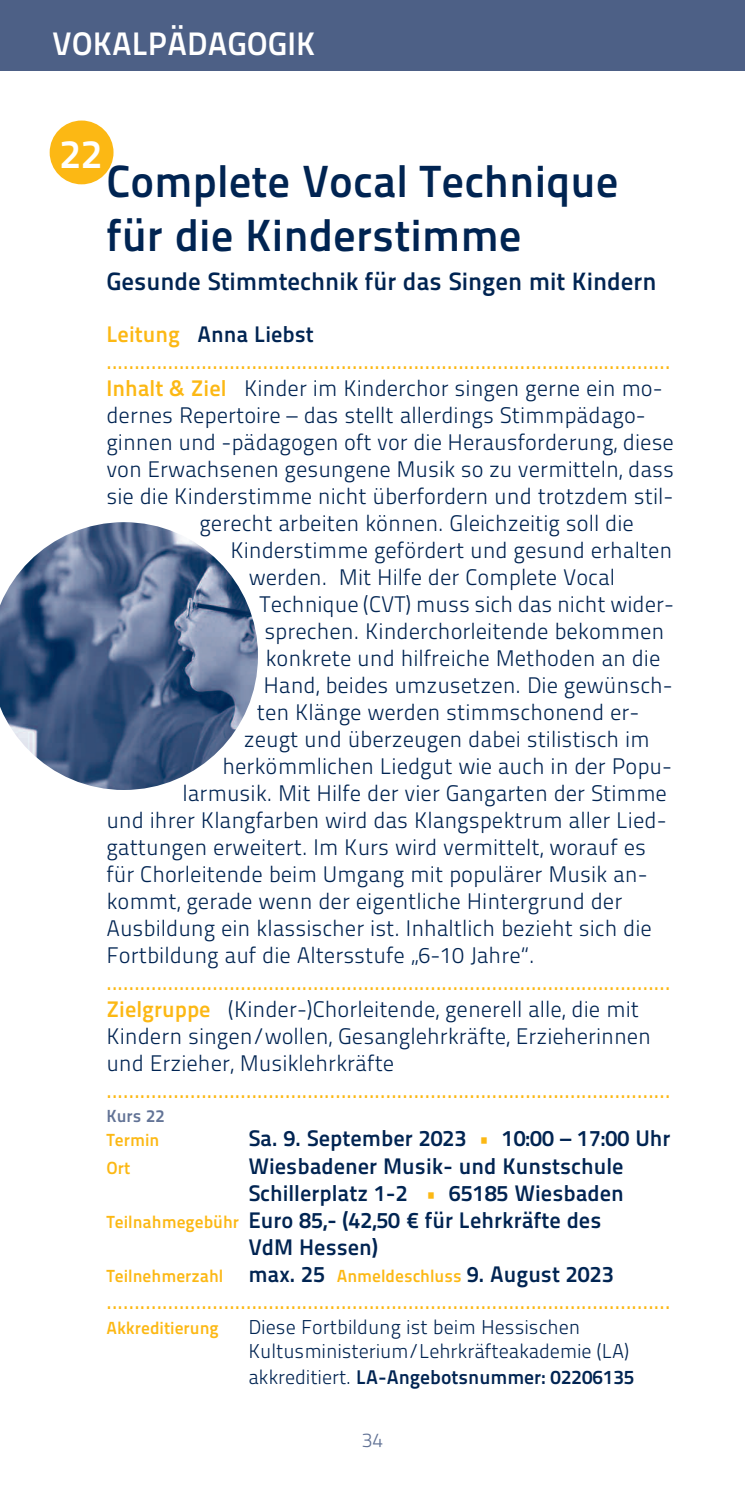
<style>
.page{position:relative;width:745px;height:1489px;background:#fff}
.page>*{position:absolute;margin:0;border:0;box-sizing:border-box;transform-origin:0 0}
.t1{font:45px/54px "Titillium Maps 26 L 750 wt";color:#002452}
.t2{font:40px "Titillium Maps 26 L 750 wt";color:#fff}
.t3{font:32.5px "Titillium Maps 26 L 750 wt";color:#fff}
.t4{font:25px "Titillium Maps 26 L 750 wt";color:#002452}
.t5{font:22.5px/27px "Titillium Maps 26 L 250 wt";color:#002452}
.t6{font:22.5px "Titillium Maps 26 L 500 wt";color:#fcb814}
.t7{font:22.5px "Titillium Maps 26 L 750 wt";color:#002452}
.t8{font:20px/24px "Titillium Maps 26 L 250 wt";color:#002452}
.t9{font:20px "Titillium Maps 26 L 250 wt";color:#627396}
.t10{font:19.75px "Titillium Maps 26 L 750 wt";color:#002452}
.t11{font:17.5px "Titillium Maps 26 L 750 wt";color:#fcb814}
.t12{font:17.5px "Titillium Maps 26 L 750 wt";color:#627396}
.s1{color:#fcb814}
.s2{font-family:"Titillium Maps 26 L 750 wt";color:#fcb814}
.s3{font-size:17.5px;color:#fcb814}
.s4{font-size:22.5px;color:#002452}
.s5{font-family:"Titillium Maps 26 L 250 wt";font-size:20px}
</style>
<div class="page">
<div style="left:0;top:0;width:744px;height:71px;background:#4d6086"></div>
<div style="left:50px;top:120px;width:63px;height:64px;background:#fcb814;border-radius:50%"></div>
<img style="left:0;top:522px;width:258px;height:268px">
<h3 class="t3" style="left:52px;top:33px;width:264px">VOKALPÄDAGOGIK</h3>
<h2 class="t2" style="left:60px;top:141px;width:44px">22</h2>
<h1 class="t1" style="left:106px;top:159px;width:513px">Complete Vocal Technique für die Kinderstimme</h1>
<p class="t4" style="left:106px;top:272px;width:551px">Gesunde Stimmtechnik für das Singen mit Kindern</p>
<p class="t7" style="left:106px;top:326px;width:209px"><span class="s1">Leitung</span> Anna Liebst</p>
<p class="t6" style="left:106px;top:353px;width:565px">.....................................................................................................</p>
<p class="t5" style="left:106px;top:377px;width:557px"><span class="s2">Inhalt &amp; Ziel</span> Kinder im Kinderchor singen gerne ein mo-</p>
<p class="t5" style="left:106px;top:404px;width:540px">dernes Repertoire – das stellt allerdings Stimmpädago-</p>
<p class="t5" style="left:106px;top:431px;width:568px">ginnen und -pädagogen oft vor die Herausforderung, diese</p>
<p class="t5" style="left:106px;top:458px;width:568px">von Erwachsenen gesungene Musik so zu vermitteln, dass</p>
<p class="t5" style="left:106px;top:485px;width:568px">sie die Kinderstimme nicht überfordern und trotzdem stil-</p>
<p class="t5" style="left:199px;top:512px;width:436px">gerecht arbeiten können. Gleichzeitig soll die</p>
<p class="t5" style="left:230px;top:539px;width:443px">Kinderstimme gefördert und gesund erhalten</p>
<p class="t5" style="left:248px;top:566px;width:368px">werden. Mit Hilfe der Complete Vocal</p>
<p class="t5" style="left:259px;top:593px;width:416px">Technique (CVT) muss sich das nicht wider-</p>
<p class="t5" style="left:264px;top:620px;width:401px">sprechen. Kinderchorleitende bekommen</p>
<p class="t5" style="left:265px;top:647px;width:396px">konkrete und hilfreiche Methoden an die</p>
<p class="t5" style="left:263px;top:674px;width:410px">Hand, beides umzusetzen. Die gewünsch-</p>
<p class="t5" style="left:256px;top:701px;width:384px">ten Klänge werden stimmschonend er-</p>
<p class="t5" style="left:244px;top:728px;width:407px">zeugt und überzeugen dabei stilistisch im</p>
<p class="t5" style="left:222px;top:755px;width:451px">herkömmlichen Liedgut wie auch in der Popu-</p>
<p class="t5" style="left:182px;top:782px;width:486px">larmusik. Mit Hilfe der vier Gangarten der Stimme</p>
<p class="t5" style="left:106px;top:809px;width:561px">und ihrer Klangfarben wird das Klangspektrum aller Lied-</p>
<p class="t5" style="left:106px;top:836px;width:541px">gattungen erweitert. Im Kurs wird vermittelt, worauf es</p>
<p class="t5" style="left:106px;top:863px;width:542px">für Chorleitende beim Umgang mit populärer Musik an-</p>
<p class="t5" style="left:106px;top:890px;width:517px">kommt, gerade wenn der eigentliche Hintergrund der</p>
<p class="t5" style="left:106px;top:917px;width:546px">Ausbildung ein klassischer ist. Inhaltlich bezieht sich die</p>
<p class="t5" style="left:106px;top:944px;width:429px">Fortbildung auf die Altersstufe „6-10 Jahre“.</p>
<p class="t6" style="left:106px;top:974px;width:565px">.....................................................................................................</p>
<p class="t5" style="left:106px;top:998px;width:546px"><span class="s2">Zielgruppe</span> (Kinder-)Chorleitende, generell alle, die mit<br>Kindern singen/wollen, Gesanglehrkräfte, Erzieherinnen und Erzieher, Musiklehrkräfte</p>
<p class="t6" style="left:106px;top:1082px;width:565px">.....................................................................................................</p>
<p class="t12" style="left:106px;top:1109px;width:60px">Kurs 22</p>
<p class="t11" style="left:106px;top:1134px;width:54px">Termin</p>
<p class="t7" style="left:248px;top:1130px;width:423px">Sa. 9. September 2023 <span class="s1">•</span> 10:00 – 17:00 Uhr</p>
<p class="t11" style="left:106px;top:1161px;width:25px">Ort</p>
<p class="t7" style="left:248px;top:1157px;width:376px">Wiesbadener Musik- und Kunstschule</p>
<p class="t7" style="left:248px;top:1184px;width:377px">Schillerplatz 1-2 <span class="s1">•</span> 65185 Wiesbaden</p>
<p class="t7" style="left:106px;top:1211px;width:496px"><span class="s3">Teilnahmegebühr</span> Euro 85,- (42,50 € für Lehrkräfte des</p>
<p class="t7" style="left:248px;top:1238px;width:131px">VdM Hessen)</p>
<p class="t11" style="left:106px;top:1269px;width:508px">Teilnehmerzahl <span class="s4">max. 25</span> Anmeldeschluss <span class="s4">9. August 2023</span></p>
<p class="t6" style="left:106px;top:1292px;width:565px">.....................................................................................................</p>
<p class="t11" style="left:106px;top:1321px;width:114px">Akkreditierung</p>
<p class="t8" style="left:248px;top:1316px;width:382px">Diese Fortbildung ist beim Hessischen<br>Kultusministerium/Lehrkräfteakademie (LA)</p>
<p class="t10" style="left:248px;top:1369px;width:387px"><span class="s5">akkreditiert.</span> LA-Angebotsnummer: 02206135</p>
<p class="t9" style="left:361px;top:1433px;width:23px">34</p>
</div>
